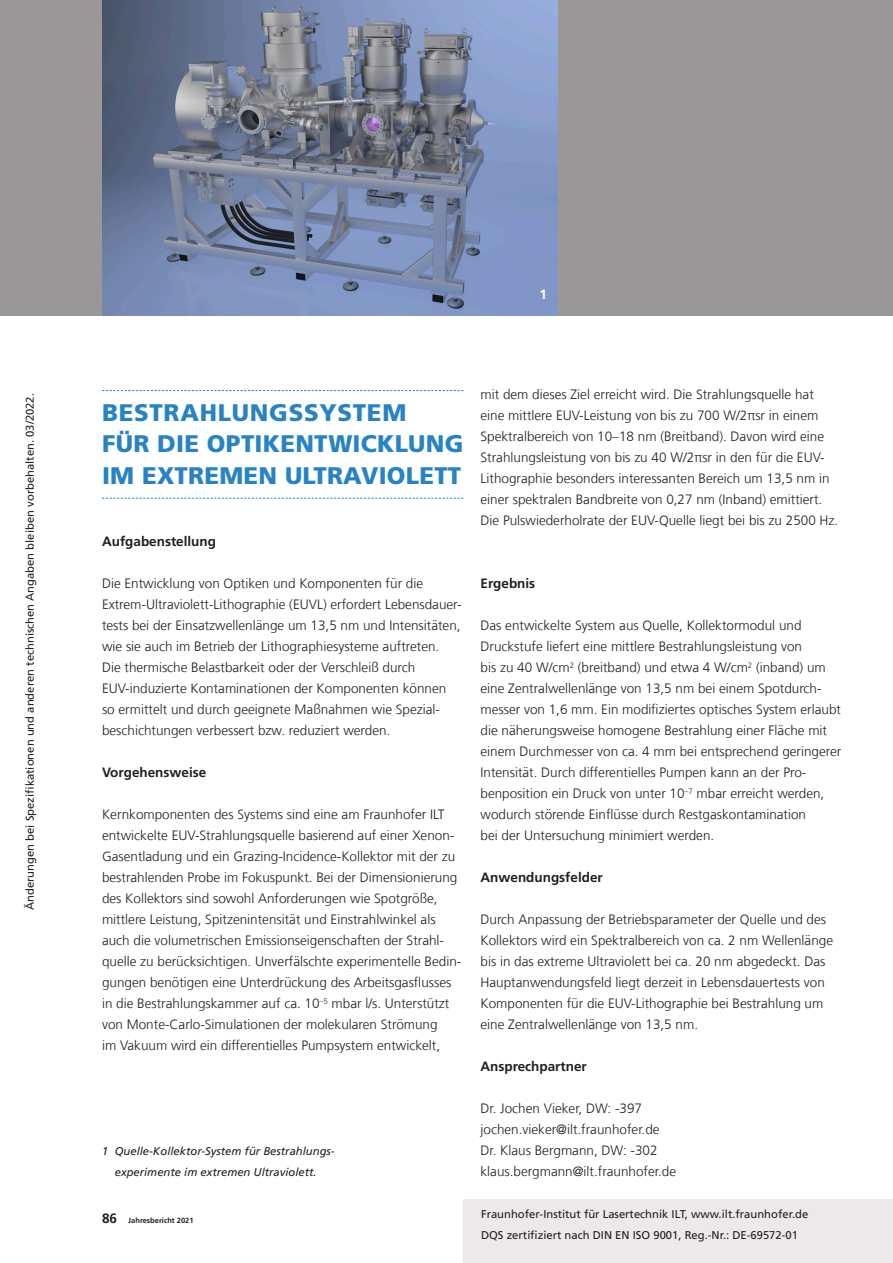
<style>
.page{position:relative;width:893px;height:1263px;background:#fff}
.page>*{position:absolute;margin:0;border:0;box-sizing:border-box;transform-origin:0 0}
.t1{font:900 24px/31.5px "Frutiger LT Com";letter-spacing:.01em;color:#2783c5}
.t2{font:300 13.5px/21px "Frutiger LT Com";color:#231f20}
.t3{font:700 13.5px "Frutiger LT Com";color:#231f20}
.t4{font:700 13.5px "Frutiger LT Com";color:#fff}
.t5{font:11.25px/21px "Frutiger LT Com";color:#231f20}
.t6{font:italic 11.25px/21px "Frutiger LT Com";color:#231f20;text-align:center}
.t7{font:700 7.5px "Frutiger LT Com";color:#231f20}
.s1{font-size:13.5px}
</style>
<div class="page">
<div style="left:463px;top:1199px;width:430px;height:64px;background:#ece9ea"></div>
<div style="left:0;top:0;width:893px;height:315px;background:#999798"></div>
<img style="left:102px;top:0;width:455px;height:315px">
<svg style="left:102px;top:390px;width:361px;height:1px"></svg>
<svg style="left:102px;top:498px;width:361px;height:1px"></svg>
<p class="t5" style="left:20px;top:910px;width:518px;rotate:-90deg">Änderungen bei Spezifikationen und anderen technischen Angaben bleiben vorbehalten. 03/2022.</p>
<p class="t4" style="left:539px;top:286px;width:9px">1</p>
<h1 class="t1" style="left:102px;top:397px;width:363px">BESTRAHLUNGSSYSTEM<br>FÜR DIE OPTIKENTWICKLUNG<br>IM EXTREMEN ULTRAVIOLETT</h1>
<p class="t3" style="left:102px;top:533px;width:116px">Aufgabenstellung</p>
<p class="t2" style="left:102px;top:573px;width:361px">Die Entwicklung von Optiken und Komponenten für die Extrem-Ultraviolett-Lithographie (EUVL) erfordert Lebensdauer&shy;tests bei der Einsatzwellenlänge um 13,5 nm und Intensitäten, wie sie auch im Betrieb der Lithographiesysteme auftreten.<br>Die thermische Belastbarkeit oder der Verschleiß durch EUV-induzierte Kontaminationen der Komponenten können so ermittelt und durch geeignete Maßnahmen wie Spezial&shy;beschichtungen verbessert bzw. reduziert werden.</p>
<p class="t3" style="left:102px;top:764px;width:106px">Vorgehensweise</p>
<p class="t2" style="left:102px;top:804px;width:361px">Kernkomponenten des Systems sind eine am Fraunhofer ILT entwickelte EUV-Strahlungsquelle basierend auf einer Xenon-Gasentladung und ein Grazing-Incidence-Kollektor mit der zu bestrahlenden Probe im Fokuspunkt. Bei der Dimensionierung des Kollektors sind sowohl Anforderungen wie Spotgröße, mittlere Leistung, Spitzenintensität und Einstrahlwinkel als auch die volumetrischen Emissionseigenschaften der Strahl&shy;quelle zu berücksichtigen. Unverfälschte experimentelle Bedin&shy;gungen benötigen eine Unterdrückung des Arbeitsgasflusses in die Bestrahlungskammer auf ca. 10<sup>–5</sup> mbar l/s. Unterstützt von Monte-Carlo-Simulationen der molekularen Strömung<br>im Vakuum wird ein differentielles Pumpsystem entwickelt,</p>
<p class="t6" style="left:102px;top:1141px;width:234px">1 Quelle-Kollektor-System für Bestrahlungs&shy;experimente im extremen Ultraviolett.</p>
<p class="t2" style="left:480px;top:384px;width:359px">mit dem dieses Ziel erreicht wird. Die Strahlungsquelle hat eine mittlere EUV-Leistung von bis zu 700 W/2πsr in einem Spektralbereich von 10–18 nm (Breitband). Davon wird eine Strahlungsleistung von bis zu 40 W/2πsr in den für die EUV-Lithographie besonders interessanten Bereich um 13,5 nm in einer spektralen Bandbreite von 0,27 nm (Inband) emittiert.<br>Die Pulswiederholrate der EUV-Quelle liegt bei bis zu 2500 Hz.</p>
<p class="t3" style="left:480px;top:575px;width:56px">Ergebnis</p>
<p class="t2" style="left:480px;top:615px;width:362px">Das entwickelte System aus Quelle, Kollektormodul und Druckstufe liefert eine mittlere Bestrahlungsleistung von<br>bis zu 40 W/cm<sup>2</sup> (breitband) und etwa 4 W/cm<sup>2</sup> (inband) um eine Zentralwellenlänge von 13,5 nm bei einem Spotdurch&shy;messer von 1,6 mm. Ein modifiziertes optisches System erlaubt die näherungsweise homogene Bestrahlung einer Fläche mit einem Durchmesser von ca. 4 mm bei entsprechend geringerer Intensität. Durch differentielles Pumpen kann an der Pro&shy;benposition ein Druck von unter 10<sup>–7</sup> mbar erreicht werden, wodurch störende Einflüsse durch Restgaskontamination<br>bei der Untersuchung minimiert werden.</p>
<p class="t3" style="left:480px;top:869px;width:124px">Anwendungsfelder</p>
<p class="t2" style="left:480px;top:909px;width:354px">Durch Anpassung der Betriebsparameter der Quelle und des Kollektors wird ein Spektralbereich von ca. 2 nm Wellenlänge bis in das extreme Ultraviolett bei ca. 20 nm abgedeckt. Das Hauptanwendungsfeld liegt derzeit in Lebensdauertests von Komponenten für die EUV-Lithographie bei Bestrahlung um eine Zentralwellenlänge von 13,5 nm.</p>
<p class="t3" style="left:480px;top:1058px;width:108px">Ansprechpartner</p>
<p class="t2" style="left:480px;top:1098px;width:197px">Dr. Jochen Vieker, DW: -397 jochen.vieker@ilt.fraunhofer.de<br>Dr. Klaus Bergmann, DW: -302 klaus.bergmann@ilt.fraunhofer.de</p>
<p class="t7" style="left:102px;top:1216px;width:93px"><span class="s1">86</span> Jahresbericht 2021</p>
<p class="t5" style="left:481px;top:1204px;width:329px">Fraunhofer-Institut für Lasertechnik ILT, www.ilt.fraunhofer.de<br>DQS zertifiziert nach DIN EN ISO 9001, Reg.-Nr.: DE-69572-01</p>
</div>
